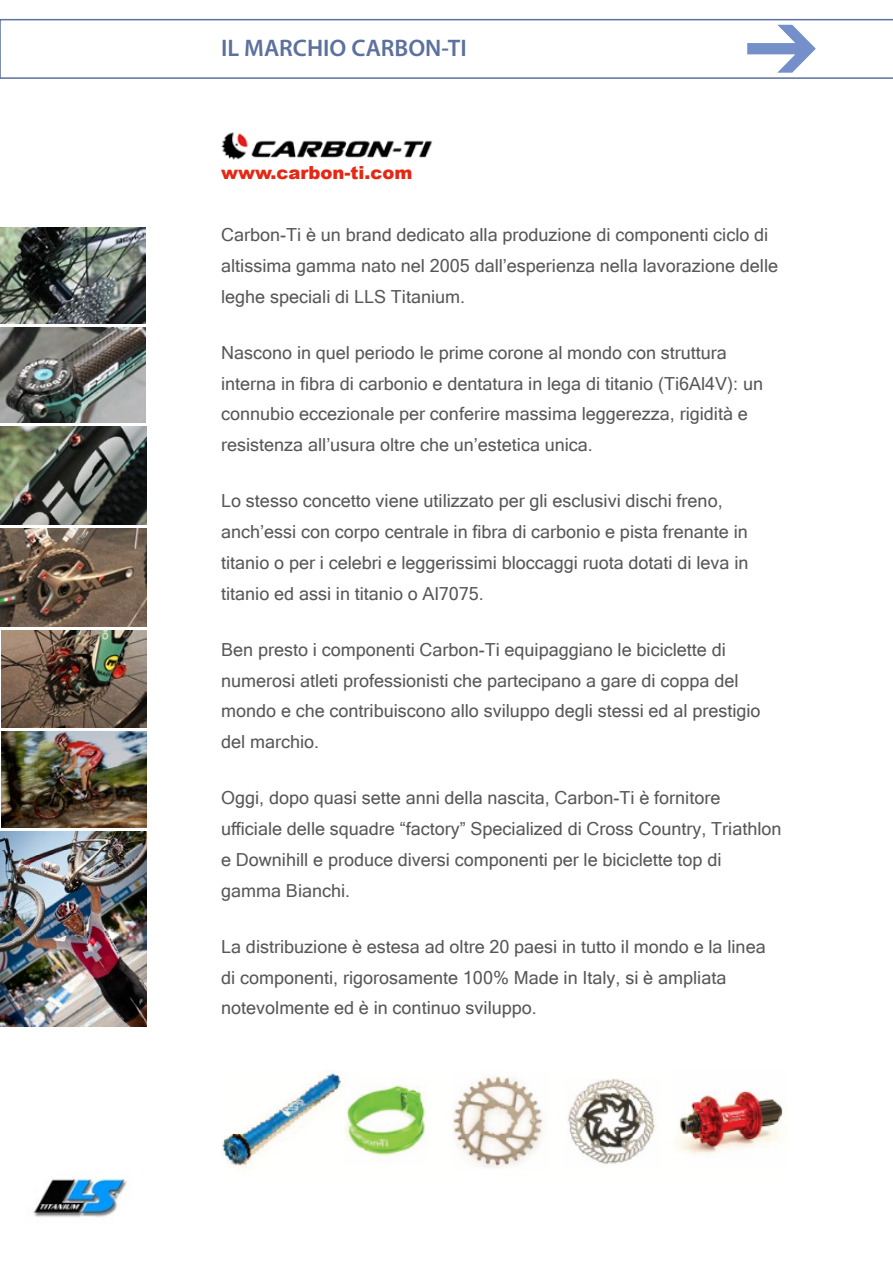
<style>
.page{position:relative;width:893px;height:1263px;background:#fff}
.page>*{position:absolute;margin:0;border:0;box-sizing:border-box;transform-origin:0 0}
.t1{font:600 24px "Myriad Pro";color:#5c719d}
.t2{font:18px/30.8px "Microsoft Sans Serif";color:#575756}
.t3{font:900 18px "Arial";color:#e52713}
</style>
<div class="page">
<div style="left:0;top:19px;width:893px;height:60px;border:2px solid #5c719d"></div>
<svg style="left:747px;top:25px;width:69px;height:48px"></svg>
<img style="left:33px;top:1178px;width:94px;height:39px">
<img style="left:1px;top:731px;width:146px;height:96px">
<img style="left:0;top:227px;width:145px;height:96px">
<img style="left:1px;top:327px;width:145px;height:95px">
<img style="left:0;top:426px;width:147px;height:98px">
<img style="left:0;top:528px;width:146px;height:98px">
<img style="left:1px;top:630px;width:146px;height:97px">
<img style="left:1px;top:832px;width:146px;height:195px">
<img style="left:221px;top:1073px;width:563px;height:95px">
<img style="left:221px;top:132px;width:212px;height:28px">
<h1 class="t1" style="left:221px;top:33px;width:247px">IL MARCHIO CARBON-TI</h1>
<p class="t3" style="left:221px;top:160px;width:193px">www.carbon-ti.com</p>
<p class="t2" style="left:221px;top:219px;width:558px">Carbon-Ti è un brand dedicato alla produzione di componenti ciclo di altissima gamma nato nel 2005 dall’esperienza nella lavorazione delle leghe speciali di LLS Titanium.</p>
<p class="t2" style="left:221px;top:337px;width:543px">Nascono in quel periodo le prime corone al mondo con struttura interna in fibra di carbonio e dentatura in lega di titanio (Ti6Al4V): un connubio eccezionale per conferire massima leggerezza, rigidità e resistenza all’usura oltre che un’estetica unica.</p>
<p class="t2" style="left:221px;top:485px;width:529px">Lo stesso concetto viene utilizzato per gli esclusivi dischi freno, anch’essi con corpo centrale in fibra di carbonio e pista frenante in titanio o per i celebri e leggerissimi bloccaggi ruota dotati di leva in titanio ed assi in titanio o Al7075.</p>
<p class="t2" style="left:221px;top:634px;width:541px">Ben presto i componenti Carbon-Ti equipaggiano le biciclette di numerosi atleti professionisti che partecipano a gare di coppa del mondo e che contribuiscono allo sviluppo degli stessi ed al prestigio del marchio.</p>
<p class="t2" style="left:221px;top:782px;width:562px">Oggi, dopo quasi sette anni della nascita, Carbon-Ti è fornitore ufficiale delle squadre “factory” Specialized di Cross Country, Triathlon e Downihill e produce diversi componenti per le biciclette top di gamma Bianchi.</p>
<p class="t2" style="left:221px;top:931px;width:546px">La distribuzione è estesa ad oltre 20 paesi in tutto il mondo e la linea di componenti, rigorosamente 100% Made in Italy, si è ampliata notevolmente ed è in continuo sviluppo.</p>
</div>
